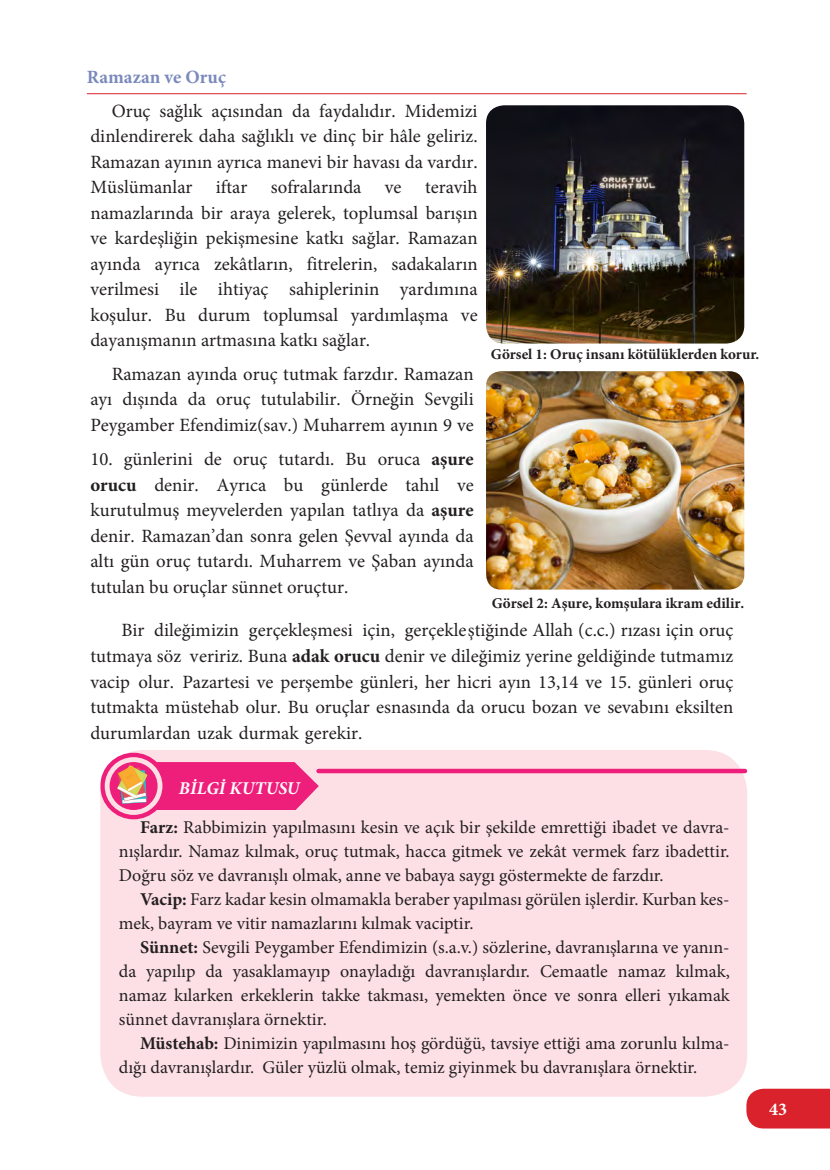
<style>
.page{position:relative;width:830px;height:1170px;background:#fff}
.page>*{position:absolute;margin:0;border:0;box-sizing:border-box;transform-origin:0 0}
.Düz_metin_içerden{font:18.75px/25.5px "Minion Pro";color:#231f20;text-align:justify}
.t1{font:700 18.75px "Minion Pro";color:#7a89bc}
.Düz_metin_içerden-2{font:18px/39.6px "Minion Pro";color:#231f20}
.t2{font:700 18px "Minion Pro";color:#fff}
.görsel_alt{font:700 15px "Minion Pro";color:#231f20}
.s1{font-weight:700}
.s2{font-weight:700;font-style:italic;color:#fff}
</style>
<div class="page">
<hr style="left:87px;top:93px;width:659px;height:1px;background:#d9222b">
<svg style="left:746px;top:1088px;width:83px;height:40px;background:#db2e37"></svg>
<div style="left:100px;top:750px;width:646px;height:346px;background:#fce0e5;border-radius:43px"></div>
<svg style="left:100px;top:752px;width:219px;height:67px"></svg>
<div style="left:318px;top:768px;width:426px;height:5px;background:#ee1e7b"></div>
<img style="left:486px;top:105px;width:258px;height:238px">
<img style="left:486px;top:371px;width:258px;height:218px">
<p class="t1" style="left:87px;top:64px;width:141px">Ramazan ve Oruç</p>
<p class="Düz_metin_içerden" style="left:90px;top:98px;width:388px;text-indent:21px">Oruç sağlık açısından da faydalıdır. Midemizi dinlendirerek daha sağlıklı ve dinç bir hâle geliriz.<br>Ramazan ayının ayrıca manevi bir havası da vardır.<br>Müslümanlar iftar sofralarında ve teravih namazlarında bir araya gelerek, toplumsal barışın ve kardeşliğin pekişmesine katkı sağlar. Ramazan ayında ayrıca zekâtların, fitrelerin, sadakaların verilmesi ile ihtiyaç sahiplerinin yardımına koşulur. Bu durum toplumsal yardımlaşma ve dayanışmanın artmasına katkı sağlar.</p>
<p class="Düz_metin_içerden" style="left:90px;top:361px;width:384px;text-indent:21px">Ramazan ayında oruç tutmak farzdır. Ramazan ayı dışında da oruç tutulabilir. Örneğin Sevgili Peygamber Efendimiz(sav.) Muharrem ayının 9 ve</p>
<p class="Düz_metin_içerden" style="left:90px;top:446px;width:384px">10. günlerini de oruç tutardı. Bu oruca <span class="s1">aşure orucu</span> denir. Ayrıca bu günlerde tahıl ve kurutulmuş meyvelerden yapılan tatlıya da <span class="s1">aşure </span>denir. Ramazan’dan sonra gelen Şevval ayında da altı gün oruç tutardı. Muharrem ve Şaban ayında tutulan bu oruçlar sünnet oruçtur.</p>
<p class="Düz_metin_içerden" style="left:90px;top:617px;width:644px;text-indent:31px">Bir dileğimizin gerçekleşmesi için, gerçekleştiğinde Allah (c.c.) rızası için oruç tutmaya söz veririz. Buna <span class="s1">adak orucu</span> denir ve dileğimiz yerine geldiğinde tutmamız vacip olur. Pazartesi ve perşembe günleri, her hicri ayın 13,14 ve 15. günleri oruç tutmakta müstehab olur. Bu oruçlar esnasında da orucu bozan ve sevabını eksilten durumlardan uzak durmak gerekir.</p>
<p class="Düz_metin_içerden-2" style="left:140px;top:768px;width:590px;text-indent:39px"><span class="s2">BİLGİ KUTUSU<br></span><span class="s1">Farz:</span> Rabbimizin yapılmasını kesin ve açık bir şekilde emrettiği ibadet ve davra-</p>
<p class="Düz_metin_içerden-2" style="left:119px;top:831px;width:612px">nışlardır. Namaz kılmak, oruç tutmak, hacca gitmek ve zekât vermek farz ibadettir.</p>
<p class="Düz_metin_içerden-2" style="left:119px;top:855px;width:546px">Doğru söz ve davranışlı olmak, anne ve babaya saygı göstermekte de farzdır.</p>
<p class="Düz_metin_içerden-2" style="left:140px;top:879px;width:590px"><span class="s1">Vacip:</span> Farz kadar kesin olmamakla beraber yapılması görülen işlerdir. Kurban kes-</p>
<p class="Düz_metin_içerden-2" style="left:119px;top:903px;width:356px">mek, bayram ve vitir namazlarını kılmak vaciptir.</p>
<p class="Düz_metin_içerden-2" style="left:140px;top:927px;width:590px"><span class="s1">Sünnet:</span> Sevgili Peygamber Efendimizin (s.a.v.) sözlerine, davranışlarına ve yanın-</p>
<p class="Düz_metin_içerden-2" style="left:119px;top:951px;width:612px">da yapılıp da yasaklamayıp onayladığı davranışlardır. Cemaatle namaz kılmak,</p>
<p class="Düz_metin_içerden-2" style="left:119px;top:975px;width:612px">namaz kılarken erkeklerin takke takması, yemekten önce ve sonra elleri yıkamak</p>
<p class="Düz_metin_içerden-2" style="left:119px;top:999px;width:210px">sünnet davranışlara örnektir.</p>
<p class="Düz_metin_içerden-2" style="left:140px;top:1023px;width:590px"><span class="s1">Müstehab:</span> Dinimizin yapılmasını hoş gördüğü, tavsiye ettiği ama zorunlu kılma-</p>
<p class="Düz_metin_içerden-2" style="left:119px;top:1047px;width:579px">dığı davranışlardır. Güler yüzlü olmak, temiz giyinmek bu davranışlara örnektir.</p>
<p class="görsel_alt" style="left:490px;top:344px;width:270px">Görsel 1: Oruç insanı kötülüklerden korur.</p>
<p class="görsel_alt" style="left:491px;top:593px;width:254px">Görsel 2: Aşure, komşulara ikram edilir.</p>
<p class="t2" style="left:768px;top:1096px;width:19px">43</p>
</div>
